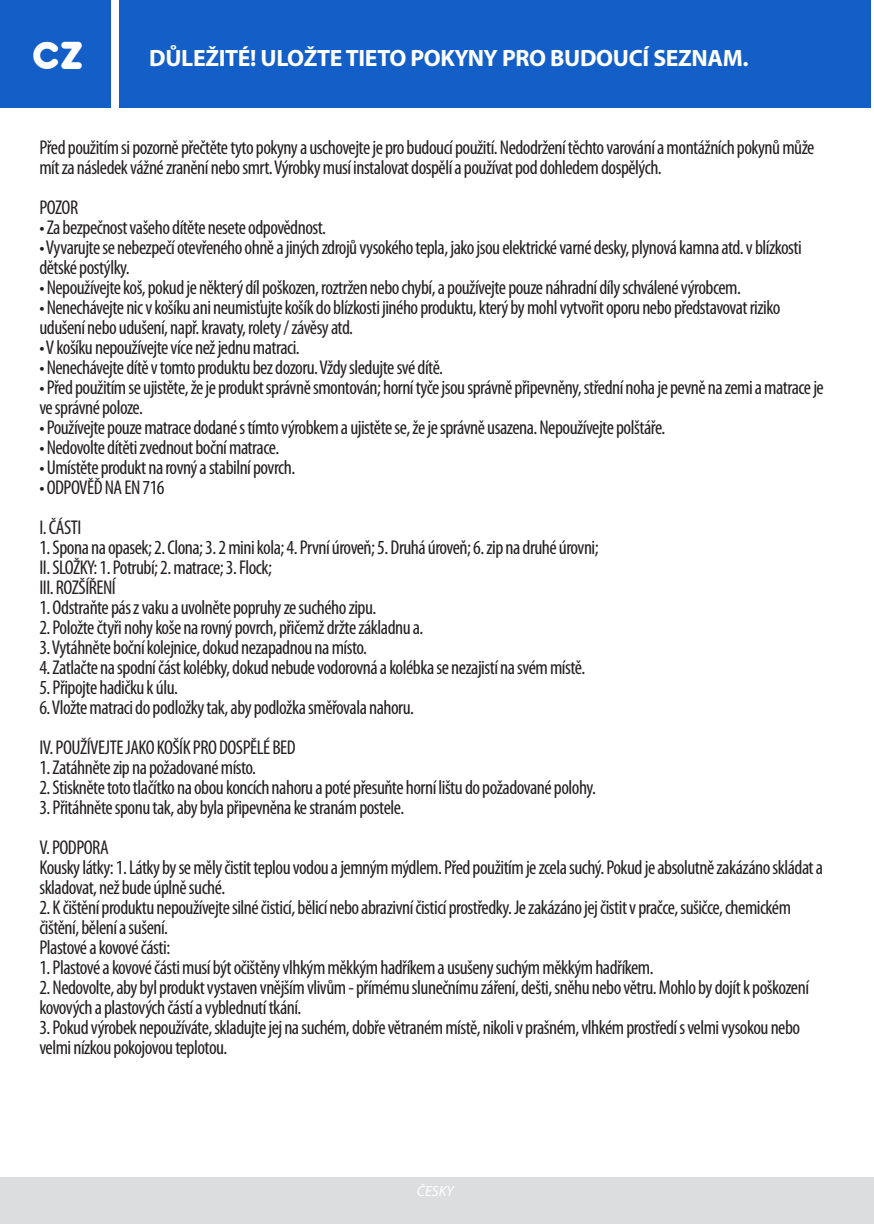
<style>
.page{position:relative;width:874px;height:1225px;background:#fff}
.page>*{position:absolute;margin:0;border:0;box-sizing:border-box;transform-origin:0 0}
.t1{font:34.8px "Dunkin";color:#fff}
.t2{font:700 23.6px "Myriad Pro";letter-spacing:-.015em;color:#fff}
.t3{font:condensed 20px/20px "Myriad Pro";letter-spacing:-.025em;color:#231f20}
.t4{font:italic 14.8px "Myriad Pro";color:#fff}
</style>
<div class="page">
<div style="left:0;top:1177px;width:873px;height:46px;background:#dcdddf"></div>
<div style="left:119px;top:0;width:751px;height:108px;background:#145fc7"></div>
<div style="left:0;top:0;width:110px;height:108px;background:#145fc7"></div>
<h1 class="t1" style="left:33px;top:27px;width:53px">CZ</h1>
<p class="t2" style="left:149px;top:43px;width:600px">DŮLEŽITÉ! ULOŽTE TIETO POKYNY PRO BUDOUCÍ SEZNAM.</p>
<p class="t3" style="left:39px;top:137px;width:776px">Před použitím si pozorně přečtěte tyto pokyny a uschovejte je pro budoucí použití. Nedodržení těchto varování a montážních pokynů může mít za následek vážné zranění nebo smrt. Výrobky musí instalovat dospělí a používat pod dohledem dospělých.</p>
<p class="t3" style="left:39px;top:197px;width:40px">POZOR</p>
<p class="t3" style="left:39px;top:217px;width:288px">• Za bezpečnost vašeho dítěte nesete odpovědnost.</p>
<p class="t3" style="left:39px;top:237px;width:763px">• Vyvarujte se nebezpečí otevřeného ohně a jiných zdrojů vysokého tepla, jako jsou elektrické varné desky, plynová kamna atd. v blízkosti dětské postýlky.</p>
<p class="t3" style="left:39px;top:277px;width:702px">• Nepoužívejte koš, pokud je některý díl poškozen, roztržen nebo chybí, a používejte pouze náhradní díly schválené výrobcem.</p>
<p class="t3" style="left:39px;top:297px;width:742px">• Nenechávejte nic v košíku ani neumisťujte košík do blízkosti jiného produktu, který by mohl vytvořit oporu nebo představovat riziko udušení nebo udušení, např. kravaty, rolety / závěsy atd.</p>
<p class="t3" style="left:39px;top:337px;width:262px">• V košíku nepoužívejte více než jednu matraci.</p>
<p class="t3" style="left:39px;top:357px;width:405px">• Nenechávejte dítě v tomto produktu bez dozoru. Vždy sledujte své dítě.</p>
<p class="t3" style="left:39px;top:377px;width:785px">• Před použitím se ujistěte, že je produkt správně smontován; horní tyče jsou správně připevněny, střední noha je pevně na zemi a matrace je ve správné poloze.</p>
<p class="t3" style="left:39px;top:417px;width:627px">• Používejte pouze matrace dodané s tímto výrobkem a ujistěte se, že je správně usazena. Nepoužívejte polštáře.</p>
<p class="t3" style="left:39px;top:437px;width:241px">• Nedovolte dítěti zvednout boční matrace.</p>
<p class="t3" style="left:39px;top:457px;width:257px">• Umístěte produkt na rovný a stabilní povrch.</p>
<p class="t3" style="left:39px;top:467px;width:127px;line-height:40px">• ODPOVĚĎ NA EN 716<br>I. ČÁSTI</p>
<p class="t3" style="left:39px;top:537px;width:560px">1. Spona na opasek; 2. Clona; 3. 2 mini kola; 4. První úroveň; 5. Druhá úroveň; 6. zip na druhé úrovni;<br>II. SLOŽKY: 1. Potrubí; 2. matrace; 3. Flock;<br>III. ROZŠÍŘENÍ</p>
<p class="t3" style="left:39px;top:597px;width:338px">1. Odstraňte pás z vaku a uvolněte popruhy ze suchého zipu.</p>
<p class="t3" style="left:39px;top:617px;width:385px">2. Položte čtyři nohy koše na rovný povrch, přičemž držte základnu a.</p>
<p class="t3" style="left:39px;top:637px;width:329px">3. Vytáhněte boční kolejnice, dokud nezapadnou na místo.</p>
<p class="t3" style="left:39px;top:657px;width:547px">4. Zatlačte na spodní část kolébky, dokud nebude vodorovná a kolébka se nezajistí na svém místě.</p>
<p class="t3" style="left:39px;top:677px;width:140px">5. Připojte hadičku k úlu.</p>
<p class="t3" style="left:39px;top:687px;width:376px;line-height:40px">6. Vložte matraci do podložky tak, aby podložka směřovala nahoru.<br>IV. POUŽÍVEJTE JAKO KOŠÍK PRO DOSPĚLÉ BED</p>
<p class="t3" style="left:39px;top:757px;width:218px">1. Zatáhněte zip na požadované místo.</p>
<p class="t3" style="left:39px;top:777px;width:557px">2. Stiskněte toto tlačítko na obou koncích nahoru a poté přesuňte horní lištu do požadované polohy.</p>
<p class="t3" style="left:39px;top:787px;width:366px;line-height:40px">3. Přitáhněte sponu tak, aby byla připevněna ke stranám postele.<br>V. PODPORA</p>
<p class="t3" style="left:39px;top:857px;width:784px">Kousky látky: 1. Látky by se měly čistit teplou vodou a jemným mýdlem. Před použitím je zcela suchý. Pokud je absolutně zakázáno skládat a skladovat, než bude úplně suché.</p>
<p class="t3" style="left:39px;top:897px;width:752px">2. K čištění produktu nepoužívejte silné čisticí, bělicí nebo abrazivní čisticí prostředky. Je zakázáno jej čistit v pračce, sušičce, chemickém čištění, bělení a sušení.<br>Plastové a kovové části:</p>
<p class="t3" style="left:39px;top:957px;width:615px">1. Plastové a kovové části musí být očištěny vlhkým měkkým hadříkem a usušeny suchým měkkým hadříkem.</p>
<p class="t3" style="left:39px;top:977px;width:770px">2. Nedovolte, aby byl produkt vystaven vnějším vlivům - přímému slunečnímu záření, dešti, sněhu nebo větru. Mohlo by dojít k poškození kovových a plastových částí a vyblednutí tkání.</p>
<p class="t3" style="left:39px;top:1017px;width:762px">3. Pokud výrobek nepoužíváte, skladujte jej na suchém, dobře větraném místě, nikoli v prašném, vlhkém prostředí s velmi vysokou nebo velmi nízkou pokojovou teplotou.</p>
<p class="t4" style="left:416px;top:1182px;width:39px">ČESKY</p>
</div>
